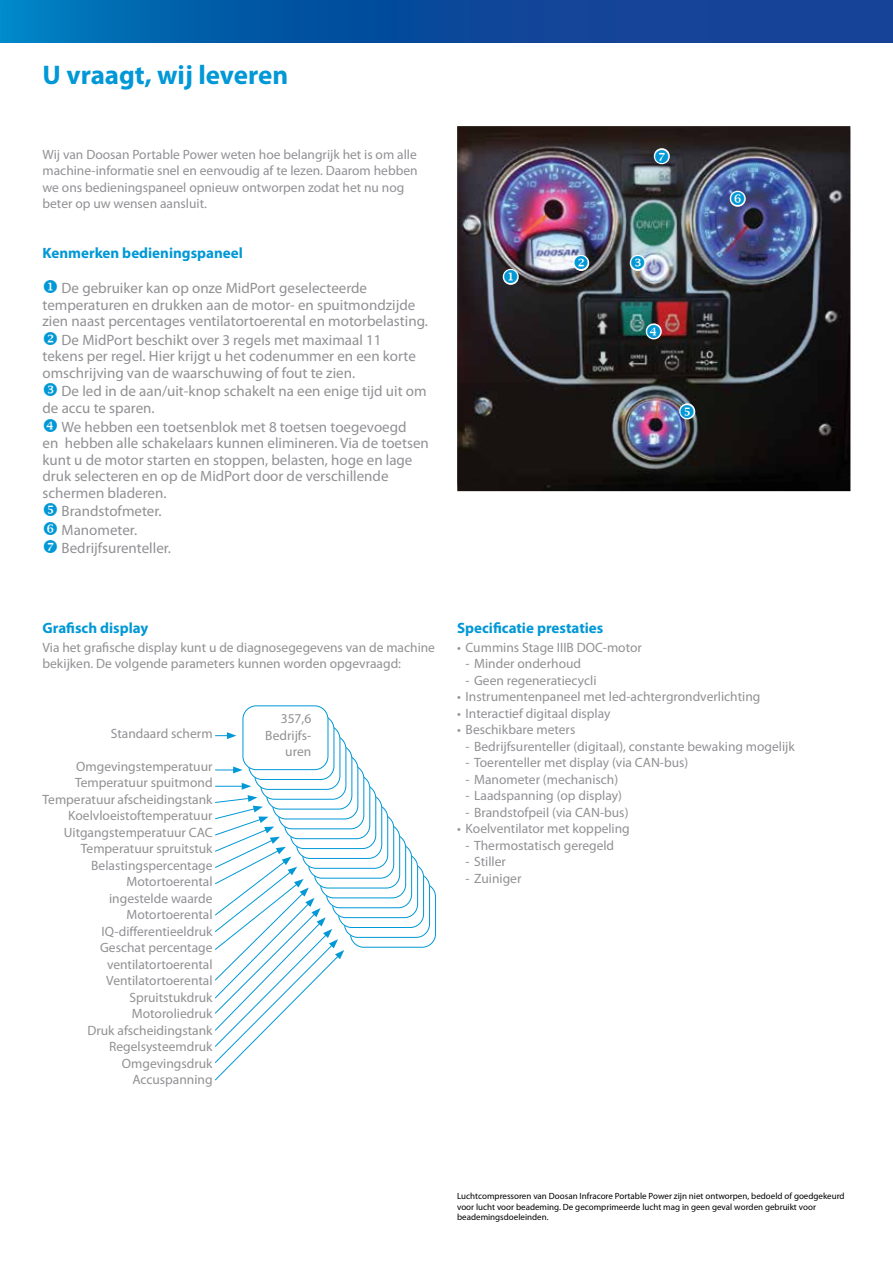
<style>
.page{position:relative;width:893px;height:1263px;background:#fff}
.page>*{position:absolute;margin:0;border:0;box-sizing:border-box;transform-origin:0 0}
.t1{font:700 27px "Myriad Pro";color:#0098d6}
.t2{font:15px/16.5px "Myriad Pro";color:#919195}
.t3{font:700 15px "Myriad Pro";color:#0098d6}
.t4{font:13.5px/16.5px "Myriad Pro";color:#919195}
.t5{font:9px/10.5px "Myriad Pro";color:#000}
.s1{color:#0098d6}
</style>
<div class="page">
<svg style="left:0;top:0;width:893px;height:43px"></svg>
<img style="left:457px;top:126px;width:393px;height:365px">
<div style="left:350px;top:883px;width:86px;height:64px;border:1px solid #0098d6;border-radius:13px"></div>
<div style="left:344px;top:873px;width:86px;height:64px;background:#fff;border-radius:13px"></div>
<div style="left:344px;top:873px;width:86px;height:65px;border:1px solid #0098d6;border-radius:13px"></div>
<div style="left:339px;top:864px;width:85px;height:63px;background:#fff;border-radius:13px"></div>
<div style="left:338px;top:863px;width:86px;height:65px;border:1px solid #0098d6;border-radius:13px"></div>
<svg style="left:333px;top:854px;width:85px;height:64px"></svg>
<div style="left:332px;top:853px;width:86px;height:65px;border:1px solid #0098d6;border-radius:13px"></div>
<svg style="left:327px;top:844px;width:85px;height:64px"></svg>
<div style="left:326px;top:844px;width:86px;height:64px;border:1px solid #0098d6;border-radius:13px"></div>
<svg style="left:321px;top:834px;width:85px;height:64px"></svg>
<div style="left:320px;top:834px;width:86px;height:64px;border:1px solid #0098d6;border-radius:13px"></div>
<svg style="left:315px;top:824px;width:85px;height:64px"></svg>
<div style="left:314px;top:824px;width:86px;height:64px;border:1px solid #0098d6;border-radius:13px"></div>
<div style="left:309px;top:814px;width:85px;height:64px;background:#fff;border-radius:13px"></div>
<div style="left:308px;top:814px;width:86px;height:64px;border:1px solid #0098d6;border-radius:13px"></div>
<div style="left:303px;top:804px;width:85px;height:64px;background:#fff;border-radius:13px"></div>
<div style="left:302px;top:804px;width:86px;height:65px;border:1px solid #0098d6;border-radius:13px"></div>
<svg style="left:297px;top:795px;width:85px;height:63px"></svg>
<div style="left:296px;top:794px;width:86px;height:65px;border:1px solid #0098d6;border-radius:13px"></div>
<svg style="left:291px;top:785px;width:85px;height:63px"></svg>
<div style="left:290px;top:784px;width:86px;height:65px;border:1px solid #0098d6;border-radius:13px"></div>
<svg style="left:285px;top:775px;width:85px;height:64px"></svg>
<div style="left:284px;top:774px;width:86px;height:65px;border:1px solid #0098d6;border-radius:13px"></div>
<svg style="left:279px;top:765px;width:85px;height:64px"></svg>
<div style="left:278px;top:765px;width:86px;height:64px;border:1px solid #0098d6;border-radius:13px"></div>
<svg style="left:273px;top:755px;width:85px;height:64px"></svg>
<svg style="left:267px;top:745px;width:85px;height:64px"></svg>
<svg style="left:261px;top:735px;width:85px;height:64px"></svg>
<div style="left:255px;top:725px;width:85px;height:64px;background:#fff;border-radius:13px"></div>
<svg style="left:249px;top:716px;width:85px;height:63px"></svg>
<div style="left:249px;top:715px;width:85px;height:65px;border:1px solid #0098d6;border-radius:13px"></div>
<div style="left:243px;top:706px;width:85px;height:64px;background:#fff;border-radius:13px"></div>
<div style="left:243px;top:705px;width:85px;height:65px;border:1px solid #0098d6;border-radius:13px"></div>
<svg style="left:215px;top:732px;width:21px;height:7px"></svg>
<svg style="left:215px;top:766px;width:28px;height:7px"></svg>
<svg style="left:215px;top:783px;width:129px;height:298px"></svg>
<svg style="left:628px;top:253px;width:20px;height:19px"></svg>
<svg style="left:644px;top:320px;width:20px;height:21px"></svg>
<svg style="left:677px;top:401px;width:20px;height:20px"></svg>
<svg style="left:728px;top:189px;width:20px;height:19px"></svg>
<svg style="left:652px;top:146px;width:20px;height:20px"></svg>
<svg style="left:501px;top:267px;width:20px;height:19px"></svg>
<svg style="left:571px;top:253px;width:20px;height:19px"></svg>
<h1 class="t1" style="left:43px;top:57px;width:247px">U vraagt, wij leveren</h1>
<p class="t4" style="left:43px;top:146px;width:377px">Wij van Doosan Portable Power weten hoe belangrijk het is om alle machine-informatie snel en eenvoudig af te lezen. Daarom hebben we ons bedieningspaneel opnieuw ontworpen zodat het nu nog beter op uw wensen aansluit.</p>
<p class="t3" style="left:43px;top:243px;width:202px">Kenmerken bedieningspaneel</p>
<p class="t2" style="left:43px;top:280px;width:387px"><span class="s1">◆</span> De gebruiker kan op onze MidPort geselecteerde temperaturen en drukken aan de motor- en spuitmondzijde zien naast percentages ventilatortoerental en motorbelasting.</p>
<p class="t2" style="left:43px;top:331px;width:375px"><span class="s1">❖</span> De MidPort beschikt over 3 regels met maximaal 11 tekens per regel. Hier krijgt u het codenummer en een korte omschrijving van de waarschuwing of fout te zien.</p>
<p class="t2" style="left:43px;top:383px;width:386px;text-indent:19px">De led in de aan/uit-knop schakelt na een enige tijd uit om de accu te sparen.</p>
<p class="t2" style="left:43px;top:418px;width:388px;text-indent:19px">We hebben een toetsenblok met 8 toetsen toegevoegd<br>en hebben alle schakelaars kunnen elimineren. Via de toetsen kunt u de motor starten en stoppen, belasten, hoge en lage druk selecteren en op de MidPort door de verschillende schermen bladeren.</p>
<p class="t2" style="left:62px;top:502px;width:111px;line-height:18.6px">Brandstofmeter.<br>Manometer.<br>Bedrijfsurenteller.</p>
<p class="t3" style="left:43px;top:618px;width:107px">Grafisch display</p>
<p class="t4" style="left:43px;top:639px;width:394px">Via het grafische display kunt u de diagnosegegevens van de machine bekijken. De volgende parameters kunnen worden opgevraagd:</p>
<p class="t4" style="left:111px;top:725px;width:103px">Standaard scherm</p>
<p class="t4" style="left:43px;top:758px;width:172px;text-align:right">Omgevingstemperatuur<br>Temperatuur spuitmond<br>Temperatuur afscheidingstank<br>Koelvloeistoftemperatuur<br>Uitgangstemperatuur CAC<br>Temperatuur spruitstuk<br>Belastingspercentage<br>Motortoerental<br>ingestelde waarde<br>Motortoerental<br>IQ-differentieeldruk<br>Geschat percentage ventilatortoerental<br>Ventilatortoerental<br>Spruitstukdruk<br>Motoroliedruk<br>Druk afscheidingstank<br>Regelsysteemdruk<br>Omgevingsdruk<br>Accuspanning</p>
<p class="t4" style="left:265px;top:710px;width:47px;text-align:right">357,6<br>Bedrijfs&shy;uren</p>
<p class="t3" style="left:457px;top:618px;width:148px">Specificatie prestaties</p>
<p class="t4" style="left:457px;top:639px;width:186px">• Cummins Stage IIIB DOC-motor</p>
<p class="t4" style="left:466px;top:655px;width:117px">- Minder onderhoud</p>
<p class="t4" style="left:466px;top:672px;width:132px">- Geen regeneratiecycli</p>
<p class="t4" style="left:457px;top:688px;width:305px">• Instrumentenpaneel met led-achtergrondverlichting</p>
<p class="t4" style="left:457px;top:705px;width:155px">• Interactief digitaal display</p>
<p class="t4" style="left:457px;top:721px;width:120px">• Beschikbare meters</p>
<p class="t4" style="left:466px;top:738px;width:331px">- Bedrijfsurenteller (digitaal), constante bewaking mogelijk</p>
<p class="t4" style="left:466px;top:754px;width:224px">- Toerenteller met display (via CAN-bus)</p>
<p class="t4" style="left:466px;top:771px;width:154px">- Manometer (mechanisch)</p>
<p class="t4" style="left:466px;top:787px;width:158px">- Laadspanning (op display)</p>
<p class="t4" style="left:466px;top:804px;width:164px">- Brandstofpeil (via CAN-bus)</p>
<p class="t4" style="left:457px;top:820px;width:174px">• Koelventilator met koppeling</p>
<p class="t4" style="left:466px;top:837px;width:150px">- Thermostatisch geregeld</p>
<p class="t4" style="left:466px;top:853px;width:42px">- Stiller</p>
<p class="t4" style="left:466px;top:870px;width:57px">- Zuiniger</p>
<p class="t5" style="left:457px;top:1191px;width:389px">Luchtcompressoren van Doosan Infracore Portable Power zijn niet ontworpen, bedoeld of goedgekeurd voor lucht voor beademing. De gecomprimeerde lucht mag in geen geval worden gebruikt voor beademingsdoeleinden.</p>
</div>
